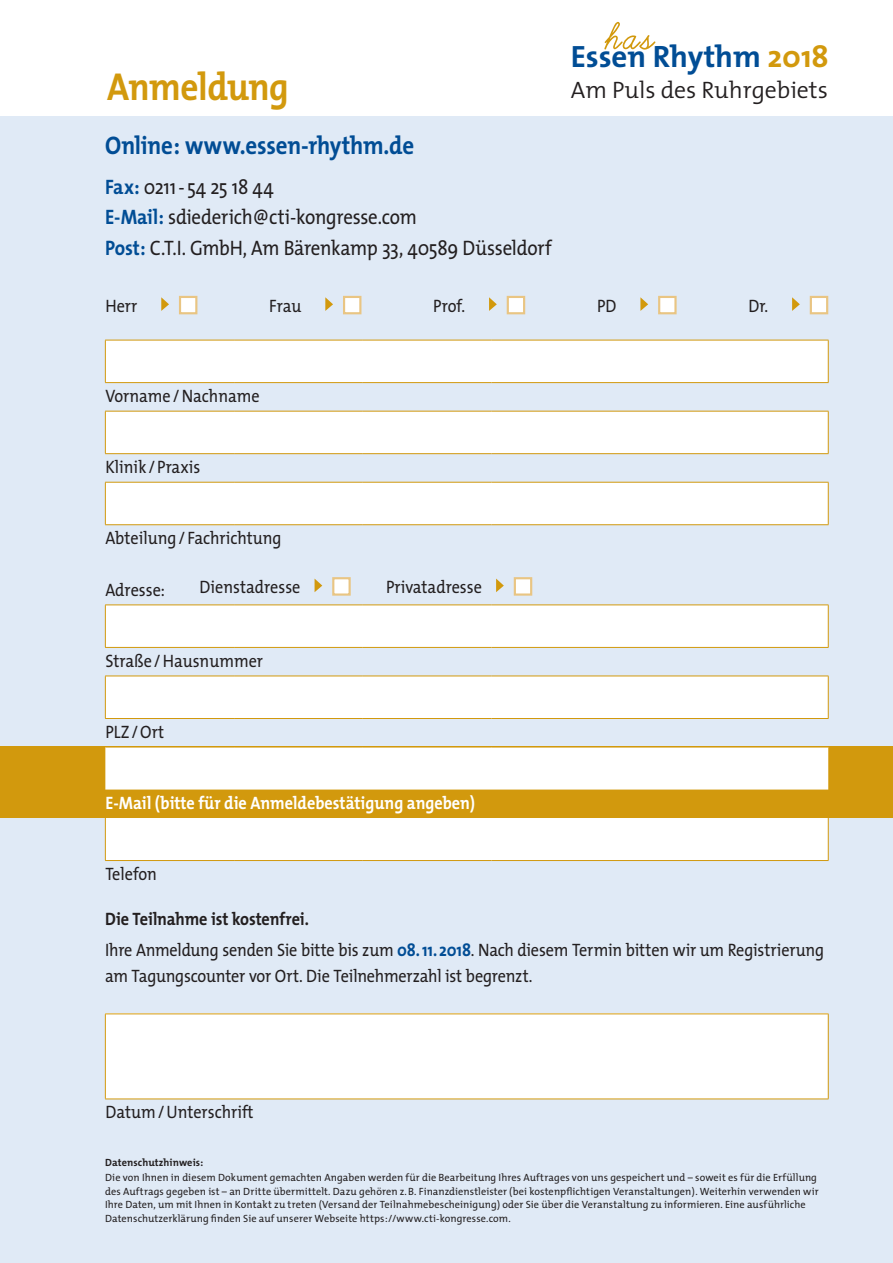
<style>
.page{position:relative;width:893px;height:1263px;background:#fff}
.page>*{position:absolute;margin:0;border:0;box-sizing:border-box;transform-origin:0 0}
.t1{font:700 39.15px "The Mix";letter-spacing:-.015em;color:#d2990d;scale:.9 1}
.t2{font:700 30.9px "The Mix";color:#014d95}
.t3{font:700 25.5px "The Mix";letter-spacing:-.005em;color:#014d95;scale:.9 1}
.t4{font:300 23.85px "The Mix";color:#231f20}
.t5{font:21px/30.5px "The Mix";letter-spacing:-.015em;color:#231f20;scale:.9 1}
.t6{font:18px/31.7px "The Mix";color:#231f20;scale:.9 1}
.t7{font:700 18px "The Mix";color:#fff;scale:.9 1}
.t8{font:10.5px/13.5px "The Mix";letter-spacing:.01em;color:#231f20}
.t9{font:700 10.5px "The Mix";letter-spacing:.01em;color:#231f20}
.s1{color:#d2990d}
.s2{font-weight:700;color:#014d95}
.s3{font-weight:700}
</style>
<div class="page">
<div style="left:0;top:116px;width:893px;height:1147px;background:#dbe7f5"></div>
<div style="left:0;top:747px;width:893px;height:71px;background:#d2990d"></div>
<svg style="left:105px;top:341px;width:723px;height:519px;fill:#fff"></svg>
<hr style="left:105px;top:747px;width:129px;height:1px;background:#d2990d">
<hr style="left:234px;top:747px;width:129px;height:1px;background:#d2990d">
<hr style="left:363px;top:747px;width:129px;height:1px;background:#d2990d">
<hr style="left:492px;top:747px;width:336px;height:1px;background:#d2990d">
<hr style="left:105px;top:340px;width:129px;height:1px;background:#d2990d">
<hr style="left:105px;top:340px;width:1px;height:42px;background:#d2990d">
<hr style="left:234px;top:340px;width:129px;height:1px;background:#d2990d">
<hr style="left:363px;top:340px;width:129px;height:1px;background:#d2990d">
<hr style="left:492px;top:340px;width:336px;height:1px;background:#d2990d">
<hr style="left:828px;top:340px;width:1px;height:42px;background:#d2990d">
<hr style="left:105px;top:382px;width:129px;height:1px;background:#d2990d">
<hr style="left:234px;top:382px;width:129px;height:1px;background:#d2990d">
<hr style="left:363px;top:382px;width:129px;height:1px;background:#d2990d">
<hr style="left:492px;top:382px;width:336px;height:1px;background:#d2990d">
<hr style="left:105px;top:411px;width:129px;height:1px;background:#d2990d">
<hr style="left:105px;top:411px;width:1px;height:42px;background:#d2990d">
<hr style="left:234px;top:411px;width:129px;height:1px;background:#d2990d">
<hr style="left:363px;top:411px;width:129px;height:1px;background:#d2990d">
<hr style="left:492px;top:411px;width:336px;height:1px;background:#d2990d">
<hr style="left:828px;top:411px;width:1px;height:42px;background:#d2990d">
<hr style="left:105px;top:453px;width:129px;height:1px;background:#d2990d">
<hr style="left:234px;top:453px;width:129px;height:1px;background:#d2990d">
<hr style="left:363px;top:453px;width:129px;height:1px;background:#d2990d">
<hr style="left:492px;top:453px;width:336px;height:1px;background:#d2990d">
<hr style="left:105px;top:482px;width:129px;height:1px;background:#d2990d">
<hr style="left:105px;top:482px;width:1px;height:42px;background:#d2990d">
<hr style="left:234px;top:482px;width:129px;height:1px;background:#d2990d">
<hr style="left:363px;top:482px;width:129px;height:1px;background:#d2990d">
<hr style="left:492px;top:482px;width:336px;height:1px;background:#d2990d">
<hr style="left:828px;top:482px;width:1px;height:42px;background:#d2990d">
<hr style="left:105px;top:524px;width:129px;height:1px;background:#d2990d">
<hr style="left:234px;top:524px;width:129px;height:1px;background:#d2990d">
<hr style="left:363px;top:524px;width:129px;height:1px;background:#d2990d">
<hr style="left:492px;top:524px;width:336px;height:1px;background:#d2990d">
<hr style="left:105px;top:605px;width:129px;height:1px;background:#d2990d">
<hr style="left:105px;top:605px;width:1px;height:42px;background:#d2990d">
<hr style="left:234px;top:605px;width:129px;height:1px;background:#d2990d">
<hr style="left:363px;top:605px;width:129px;height:1px;background:#d2990d">
<hr style="left:492px;top:605px;width:336px;height:1px;background:#d2990d">
<hr style="left:828px;top:605px;width:1px;height:42px;background:#d2990d">
<hr style="left:105px;top:647px;width:129px;height:1px;background:#d2990d">
<hr style="left:234px;top:647px;width:129px;height:1px;background:#d2990d">
<hr style="left:363px;top:647px;width:129px;height:1px;background:#d2990d">
<hr style="left:492px;top:647px;width:336px;height:1px;background:#d2990d">
<hr style="left:105px;top:676px;width:129px;height:1px;background:#d2990d">
<hr style="left:105px;top:676px;width:1px;height:42px;background:#d2990d">
<hr style="left:234px;top:676px;width:129px;height:1px;background:#d2990d">
<hr style="left:363px;top:676px;width:129px;height:1px;background:#d2990d">
<hr style="left:492px;top:676px;width:336px;height:1px;background:#d2990d">
<hr style="left:828px;top:676px;width:1px;height:42px;background:#d2990d">
<hr style="left:105px;top:718px;width:129px;height:1px;background:#d2990d">
<hr style="left:234px;top:718px;width:129px;height:1px;background:#d2990d">
<hr style="left:363px;top:718px;width:129px;height:1px;background:#d2990d">
<hr style="left:492px;top:718px;width:336px;height:1px;background:#d2990d">
<hr style="left:105px;top:818px;width:1px;height:42px;background:#d2990d">
<hr style="left:828px;top:818px;width:1px;height:42px;background:#d2990d">
<hr style="left:105px;top:860px;width:129px;height:1px;background:#d2990d">
<hr style="left:234px;top:860px;width:129px;height:1px;background:#d2990d">
<hr style="left:363px;top:860px;width:129px;height:1px;background:#d2990d">
<hr style="left:492px;top:860px;width:336px;height:1px;background:#d2990d">
<svg style="left:161px;top:297px;width:8px;height:14px"></svg>
<div style="left:179px;top:296px;width:18px;height:18px;background:#fff;border:2px solid #e9c583"></div>
<svg style="left:325px;top:297px;width:8px;height:14px"></svg>
<div style="left:343px;top:296px;width:18px;height:18px;background:#fff;border:2px solid #e9c583"></div>
<svg style="left:489px;top:297px;width:8px;height:14px"></svg>
<div style="left:507px;top:296px;width:18px;height:18px;background:#fff;border:2px solid #e9c583"></div>
<svg style="left:640px;top:297px;width:8px;height:14px"></svg>
<div style="left:658px;top:296px;width:19px;height:18px;background:#fff;border:2px solid #e9c583"></div>
<svg style="left:792px;top:297px;width:8px;height:14px"></svg>
<div style="left:810px;top:296px;width:18px;height:18px;background:#fff;border:2px solid #e9c583"></div>
<svg style="left:315px;top:579px;width:7px;height:13px"></svg>
<div style="left:332px;top:577px;width:19px;height:19px;background:#fff;border:2px solid #e9c583"></div>
<svg style="left:496px;top:579px;width:8px;height:13px"></svg>
<div style="left:514px;top:577px;width:18px;height:19px;background:#fff;border:2px solid #e9c583"></div>
<div style="left:105px;top:1014px;width:723px;height:85px;background:#fff"></div>
<hr style="left:105px;top:1014px;width:723px;height:1px;background:#d2990d">
<hr style="left:105px;top:1014px;width:1px;height:85px;background:#d2990d">
<hr style="left:828px;top:1014px;width:1px;height:85px;background:#d2990d">
<hr style="left:105px;top:1099px;width:723px;height:1px;background:#d2990d">
<svg style="left:604px;top:22px;width:51px;height:28px"></svg>
<h2 class="t2" style="left:571px;top:31px;width:259px">Essen Rhythm <span class="s1">2018</span></h2>
<h1 class="t1" style="left:107px;top:54px;width:203px">Anmeldung</h1>
<h3 class="t4" style="left:571px;top:70px;width:259px">Am Puls des Ruhrgebiets</h3>
<h3 class="t3" style="left:105px;top:124px;width:345px">Online: www.essen-rhythm.de</h3>
<h3 class="t5" style="left:105px;top:171px;width:498px"><span class="s2">Fax:</span> 0211- 54 25 18 44<br><span class="s2">E-Mail:</span> sdiederich@cti-kongresse.com<br><span class="s2">Post:</span> C.T.I. GmbH, Am Bärenkamp 33, 40589 Düsseldorf</h3>
<h3 class="t6" style="left:105px;top:290px;width:37px">Herr</h3>
<h3 class="t6" style="left:269px;top:290px;width:37px">Frau</h3>
<h3 class="t6" style="left:433px;top:290px;width:37px">Prof.</h3>
<h3 class="t6" style="left:597px;top:290px;width:23px">PD</h3>
<h3 class="t6" style="left:748px;top:290px;width:23px">Dr.</h3>
<h3 class="t6" style="left:105px;top:379px;width:173px">Vorname/Nachname</h3>
<h3 class="t6" style="left:105px;top:450px;width:107px">Klinik /Praxis</h3>
<h3 class="t6" style="left:105px;top:522px;width:197px">Abteilung/ Fachrichtung</h3>
<h3 class="t6" style="left:105px;top:573px;width:68px">Adresse:</h3>
<h3 class="t6" style="left:200px;top:571px;width:114px">Dienstadresse</h3>
<h3 class="t6" style="left:386px;top:571px;width:108px">Privatadresse</h3>
<h3 class="t6" style="left:105px;top:644px;width:177px">Straße/Hausnummer</h3>
<h3 class="t6" style="left:105px;top:715px;width:67px">PLZ/Ort</h3>
<h3 class="t7" style="left:105px;top:788px;width:412px">E-Mail (bitte für die Anmeldebestätigung angeben)</h3>
<h3 class="t6" style="left:105px;top:857px;width:59px">Telefon</h3>
<h3 class="t6" style="left:105px;top:902px;width:800px"><span class="s3">Die Teilnahme ist kostenfrei.<br></span>Ihre Anmeldung senden Sie bitte bis zum <span class="s2">08.11. 2018</span>. Nach diesem Termin bitten wir um Registrierung</h3>
<h3 class="t6" style="left:105px;top:959px;width:476px">am Tagungscounter vor Ort. Die Teilnehmerzahl ist begrenzt.</h3>
<h3 class="t6" style="left:105px;top:1096px;width:166px">Datum/Unterschrift</h3>
<p class="t9" style="left:105px;top:1154px;width:100px">Datenschutzhinweis:</p>
<p class="t8" style="left:105px;top:1170px;width:715px">Die von Ihnen in diesem Dokument gemachten Angaben werden für die Bearbeitung Ihres Auftrages von uns gespeichert und – soweit es für die Erfüllung des Auftrags gegeben ist – an Dritte übermittelt. Dazu gehören z.B. Finanzdienstleister (bei kostenpflichtigen Veranstaltungen). Weiterhin verwenden wir Ihre Daten, um mit Ihnen in Kontakt zu treten (Versand der Teilnahmebescheinigung) oder Sie über die Veranstaltung zu informieren. Eine ausführliche Datenschutzerklärung finden Sie auf unserer Webseite https://www.cti-kongresse.com.</p>
</div>
